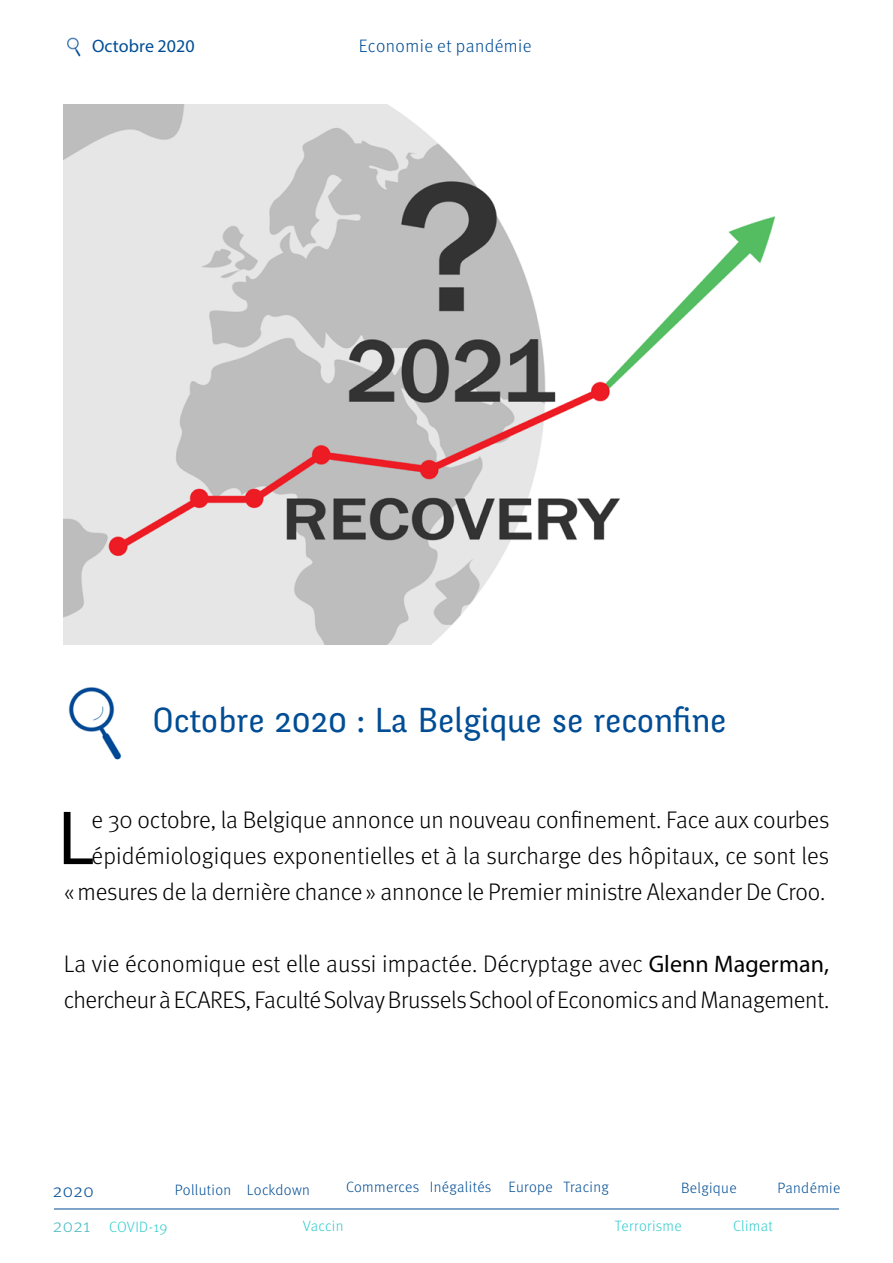
<style>
.page{position:relative;width:893px;height:1263px;background:#fff}
.page>*{position:absolute;margin:0;border:0;box-sizing:border-box;transform-origin:0 0}
.t1{font:77.4px "Myriad Pro";color:#000}
.t2{font:34.5px "Fengardo Neue";color:#004d95}
.t3{font:300 24px/36px "Meta OT";letter-spacing:-.005em;color:#000;text-align:right}
.t4{font:300 18.75px "Meta OT";color:#004d95}
.t5{font:300 18px "Meta OT";letter-spacing:.025em;color:#004d95}
.t6{font:18px "Myriad Pro";letter-spacing:.005em;color:#004d95}
.t7{font:300 15px "Meta OT";letter-spacing:.025em;color:#004d95}
.t8{font:300 15px "Meta OT";letter-spacing:.025em;color:#3cc}
.s1{font-family:"Myriad Pro";font-weight:400}
.s2{font-size:18.75px;color:#4ebcc3}
</style>
<div class="page">
<img style="left:67px;top:37px;width:14px;height:19px">
<hr style="left:54px;top:1208px;width:785px;height:1px;background:#004d95">
<img style="left:64px;top:105px;width:711px;height:539px">
<img style="left:68px;top:687px;width:53px;height:73px">
<p class="t6" style="left:92px;top:35px;width:104px">Octobre 2020</p>
<p class="t5" style="left:359px;top:35px;width:174px">Economie et pandémie</p>
<h2 class="t2" style="left:152px;top:700px;width:575px">Octobre 2020 : La Belgique se reconfine</h2>
<p class="t3" style="left:64px;top:802px;width:767px">e 30 octobre, la Belgique annonce un nouveau confinement. Face aux courbes épidémiologiques exponentielles et à la surcharge des hôpitaux, ce sont les «mesures de la dernière chance» annonce le Premier ministre Alexander De Croo.</p>
<h1 class="t1" style="left:58px;top:790px;width:38px">L</h1>
<p class="t3" style="left:64px;top:946px;width:767px;text-align:left">La vie économique est elle aussi impactée. Décryptage avec <span class="s1">Glenn Magerman, </span>chercheur à ECARES, Faculté Solvay Brussels School of Economics and Management.</p>
<p class="t4" style="left:53px;top:1180px;width:42px">2020</p>
<p class="t8" style="left:53px;top:1218px;width:116px"><span class="s2">2021</span> COVID-19</p>
<p class="t7" style="left:430px;top:1178px;width:63px">Inégalités</p>
<p class="t7" style="left:564px;top:1178px;width:47px">Tracing</p>
<p class="t7" style="left:681px;top:1179px;width:57px">Belgique</p>
<p class="t7" style="left:777px;top:1179px;width:64px">Pandémie</p>
<p class="t8" style="left:733px;top:1217px;width:41px">Climat</p>
<p class="t7" style="left:346px;top:1178px;width:75px">Commerces</p>
<p class="t7" style="left:509px;top:1178px;width:46px">Europe</p>
<p class="t7" style="left:175px;top:1180px;width:137px">Pollution Lockdown</p>
<p class="t8" style="left:303px;top:1217px;width:42px">Vaccin</p>
<p class="t8" style="left:615px;top:1217px;width:68px">Terrorisme</p>
</div>
